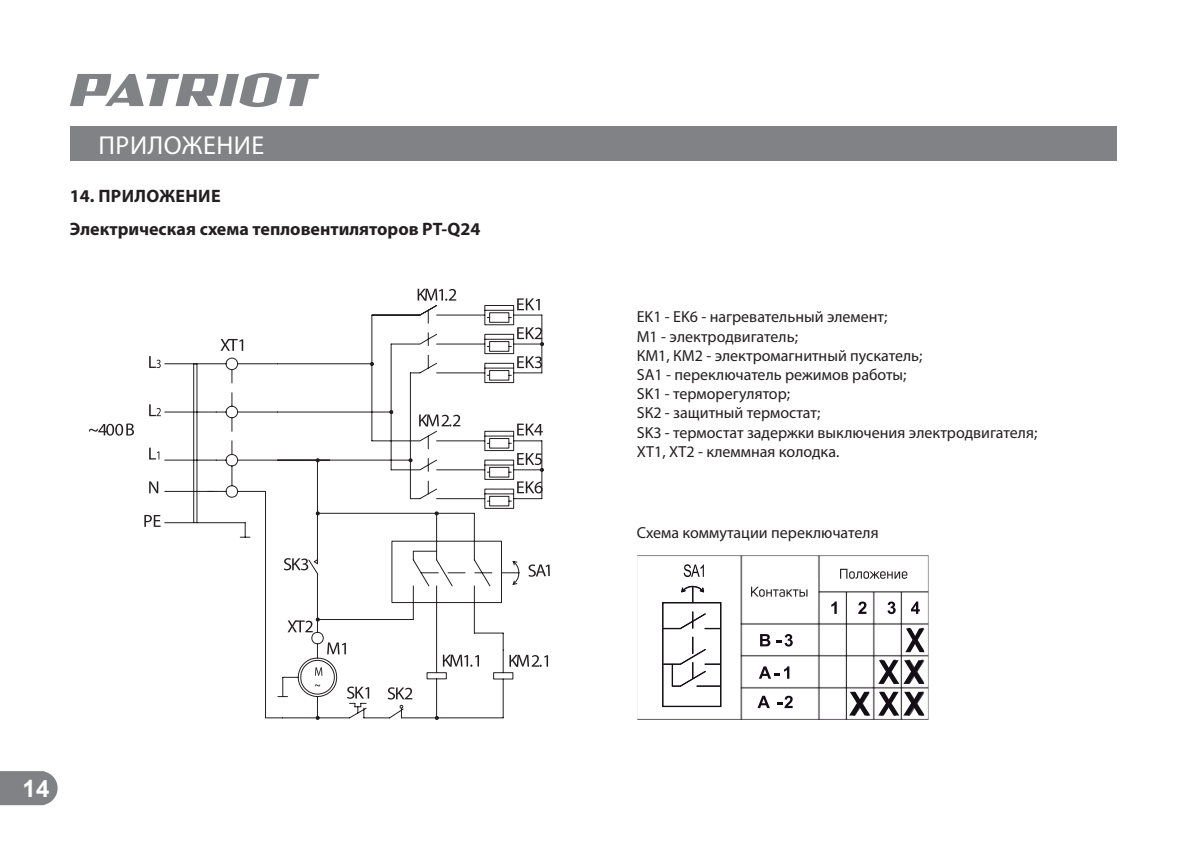
<style>
.page{position:relative;width:1191px;height:842px;background:#fff}
.page>*{position:absolute;margin:0;border:0;box-sizing:border-box;transform-origin:0 0}
.t1{font:26px "Myriad Pro";letter-spacing:.02em;color:#fff}
.t2{font:700 24px "Arial";color:#fff}
.t3{font:700 18px/33px "Myriad Pro";color:#231f20}
.t4{font:16px/19.2px "Myriad Pro";color:#231f20}
</style>
<div class="page">
<svg style="left:0;top:771px;width:58px;height:34px;background:#898b8d"></svg>
<div style="left:70px;top:127px;width:1046px;height:34px;background:#808285"></div>
<svg style="left:70px;top:73px;width:249px;height:34px"></svg>
<svg style="left:164px;top:305px;width:378px;height:413px"></svg>
<svg style="left:149px;top:356px;width:12px;height:12px"></svg>
<svg style="left:149px;top:404px;width:12px;height:12px"></svg>
<svg style="left:149px;top:447px;width:10px;height:12px"></svg>
<svg style="left:149px;top:481px;width:9px;height:12px"></svg>
<svg style="left:144px;top:515px;width:17px;height:12px"></svg>
<svg style="left:418px;top:289px;width:38px;height:12px"></svg>
<svg style="left:419px;top:414px;width:41px;height:12px"></svg>
<svg style="left:517px;top:298px;width:23px;height:12px"></svg>
<svg style="left:517px;top:423px;width:26px;height:12px"></svg>
<svg style="left:517px;top:481px;width:25px;height:12px"></svg>
<svg style="left:89px;top:423px;width:45px;height:12px"></svg>
<svg style="left:517px;top:356px;width:25px;height:12px"></svg>
<svg style="left:327px;top:642px;width:19px;height:12px"></svg>
<svg style="left:315px;top:667px;width:7px;height:8px"></svg>
<svg style="left:284px;top:558px;width:24px;height:12px"></svg>
<svg style="left:220px;top:339px;width:23px;height:12px"></svg>
<svg style="left:509px;top:655px;width:39px;height:12px"></svg>
<svg style="left:388px;top:687px;width:24px;height:12px"></svg>
<svg style="left:443px;top:654px;width:36px;height:12px"></svg>
<svg style="left:528px;top:564px;width:22px;height:12px"></svg>
<svg style="left:347px;top:686px;width:22px;height:12px"></svg>
<svg style="left:435px;top:716px;width:4px;height:4px"></svg>
<svg style="left:316px;top:716px;width:4px;height:3px"></svg>
<svg style="left:287px;top:617px;width:33px;height:15px"></svg>
<svg style="left:316px;top:511px;width:4px;height:4px"></svg>
<svg style="left:316px;top:458px;width:4px;height:4px"></svg>
<svg style="left:435px;top:511px;width:3px;height:4px"></svg>
<svg style="left:409px;top:458px;width:3px;height:4px"></svg>
<svg style="left:389px;top:410px;width:4px;height:4px"></svg>
<svg style="left:370px;top:362px;width:4px;height:4px"></svg>
<svg style="left:517px;top:327px;width:27px;height:19px"></svg>
<svg style="left:517px;top:453px;width:27px;height:19px"></svg>
<img style="left:637px;top:555px;width:291px;height:165px">
<svg style="left:662px;top:585px;width:59px;height:122px"></svg>
<svg style="left:684px;top:564px;width:20px;height:13px"></svg>
<svg style="left:831px;top:601px;width:6px;height:13px"></svg>
<svg style="left:858px;top:601px;width:8px;height:13px"></svg>
<svg style="left:887px;top:601px;width:8px;height:13px"></svg>
<svg style="left:911px;top:601px;width:9px;height:13px"></svg>
<svg style="left:905px;top:628px;width:19px;height:24px"></svg>
<svg style="left:878px;top:660px;width:46px;height:24px"></svg>
<svg style="left:849px;top:692px;width:21px;height:23px"></svg>
<svg style="left:878px;top:692px;width:46px;height:23px"></svg>
<div style="left:743px;top:578px;width:75px;height:28px;background:#fff"></div>
<svg style="left:751px;top:586px;width:56px;height:11px"></svg>
<div style="left:822px;top:560px;width:103px;height:28px;background:#fff"></div>
<svg style="left:840px;top:568px;width:67px;height:11px"></svg>
<div style="left:760px;top:632px;width:24px;height:17px;background:#fff"></div>
<div style="left:760px;top:662px;width:24px;height:22px;background:#fff"></div>
<div style="left:754px;top:694px;width:30px;height:20px;background:#fff"></div>
<svg style="left:760px;top:634px;width:10px;height:12px"></svg>
<svg style="left:776px;top:634px;width:17px;height:12px"></svg>
<svg style="left:759px;top:666px;width:30px;height:12px"></svg>
<svg style="left:757px;top:695px;width:13px;height:13px"></svg>
<svg style="left:777px;top:695px;width:15px;height:13px"></svg>
<h1 class="t1" style="left:98px;top:132px;width:167px">ПРИЛОЖЕНИЕ</h1>
<p class="t3" style="left:70px;top:179px;width:412px">14. ПРИЛОЖЕНИЕ<br>Электрическая схема тепловентиляторов PT-Q24</p>
<h2 class="t2" style="left:23px;top:774px;width:28px">14</h2>
<p class="t4" style="left:637px;top:308px;width:402px">EK1 - EK6 - нагревательный элемент;<br>М1 - электродвигатель;<br>КМ1, КМ2 - электромагнитный пускатель;<br>SA1 - переключатель режимов работы;<br>SK1 - терморегулятор;<br>SК2 - защитный термостат;<br>SK3 - термостат задержки выключения электродвигателя; ХТ1, ХТ2 - клеммная колодка.</p>
<p class="t4" style="left:637px;top:523px;width:243px">Схема коммутации переключателя</p>
</div>
